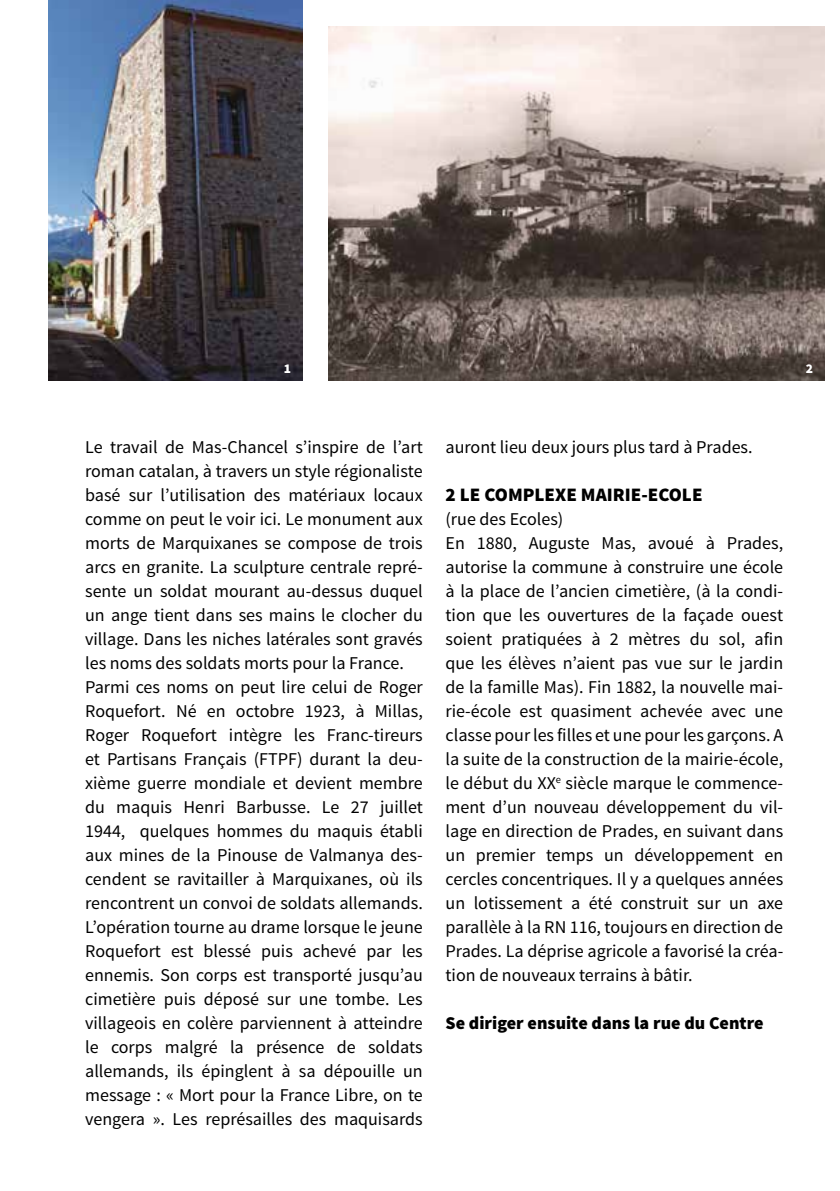
<style>
.page{position:relative;width:840px;height:1191px;background:#fff}
.page>*{position:absolute;margin:0;border:0;box-sizing:border-box;transform-origin:0 0}
.t1{font:900 19px "Source Sans Pro";color:#000}
.t2{font:18px/24px "Source Sans Pro";color:#000}
.t3{font:900 18px "Source Sans Pro";color:#000}
.t4{font:900 13.4px "Source Sans Pro";color:#fff}
</style>
<div class="page">
<img style="left:328px;top:27px;width:495px;height:354px">
<img style="left:48px;top:0;width:254px;height:381px">
<p class="t4" style="left:283px;top:360px;width:9px">1</p>
<p class="t4" style="left:805px;top:360px;width:9px">2</p>
<p class="t2" style="left:85px;top:435px;width:339px">Le travail de Mas-Chancel s’inspire de l’art roman catalan, à travers un style régionaliste basé sur l’utilisation des matériaux locaux comme on peut le voir ici. Le monument aux morts de Marquixanes se compose de trois arcs en granite. La sculpture centrale repré&shy;sente un soldat mourant au-dessus duquel un ange tient dans ses mains le clocher du village. Dans les niches latérales sont gravés les noms des soldats morts pour la France.<br>Parmi ces noms on peut lire celui de Roger Roquefort. Né en octobre 1923, à Millas, Roger Roquefort intègre les Franc-tireurs et Partisans Français (FTPF) durant la deu&shy;xième guerre mondiale et devient membre du maquis Henri Barbusse. Le 27 juillet 1944, quelques hommes du maquis établi aux mines de la Pinouse de Valmanya des&shy;cendent se ravitailler à Marquixanes, où ils rencontrent un convoi de soldats allemands.<br>L’opération tourne au drame lorsque le jeune Roquefort est blessé puis achevé par les ennemis. Son corps est transporté jusqu’au cimetière puis déposé sur une tombe. Les villageois en colère parviennent à atteindre le corps malgré la présence de soldats allemands, ils épinglent à sa dépouille un message : « Mort pour la France Libre, on te vengera ». Les représailles des maquisards</p>
<p class="t2" style="left:445px;top:435px;width:308px">auront lieu deux jours plus tard à Prades.</p>
<p class="t1" style="left:445px;top:482px;width:258px">2 Le complexe Mairie-Ecole</p>
<p class="t2" style="left:445px;top:507px;width:339px">(rue des Ecoles)<br>En 1880, Auguste Mas, avoué à Prades, autorise la commune à construire une école à la place de l’ancien cimetière, (à la condi&shy;tion que les ouvertures de la façade ouest soient pratiquées à 2 mètres du sol, afin que les élèves n’aient pas vue sur le jardin de la famille Mas). Fin 1882, la nouvelle mai&shy;rie-école est quasiment achevée avec une classe pour les filles et une pour les garçons. A la suite de la construction de la mairie-école, le début du XX<sup>e</sup> siècle marque le commence&shy;ment d’un nouveau développement du vil&shy;lage en direction de Prades, en suivant dans un premier temps un développement en cercles concentriques. Il y a quelques années un lotissement a été construit sur un axe parallèle à la RN 116, toujours en direction de Prades. La déprise agricole a favorisé la créa&shy;tion de nouveaux terrains à bâtir.</p>
<p class="t3" style="left:445px;top:1011px;width:319px">Se diriger ensuite dans la rue du Centre</p>
</div>
